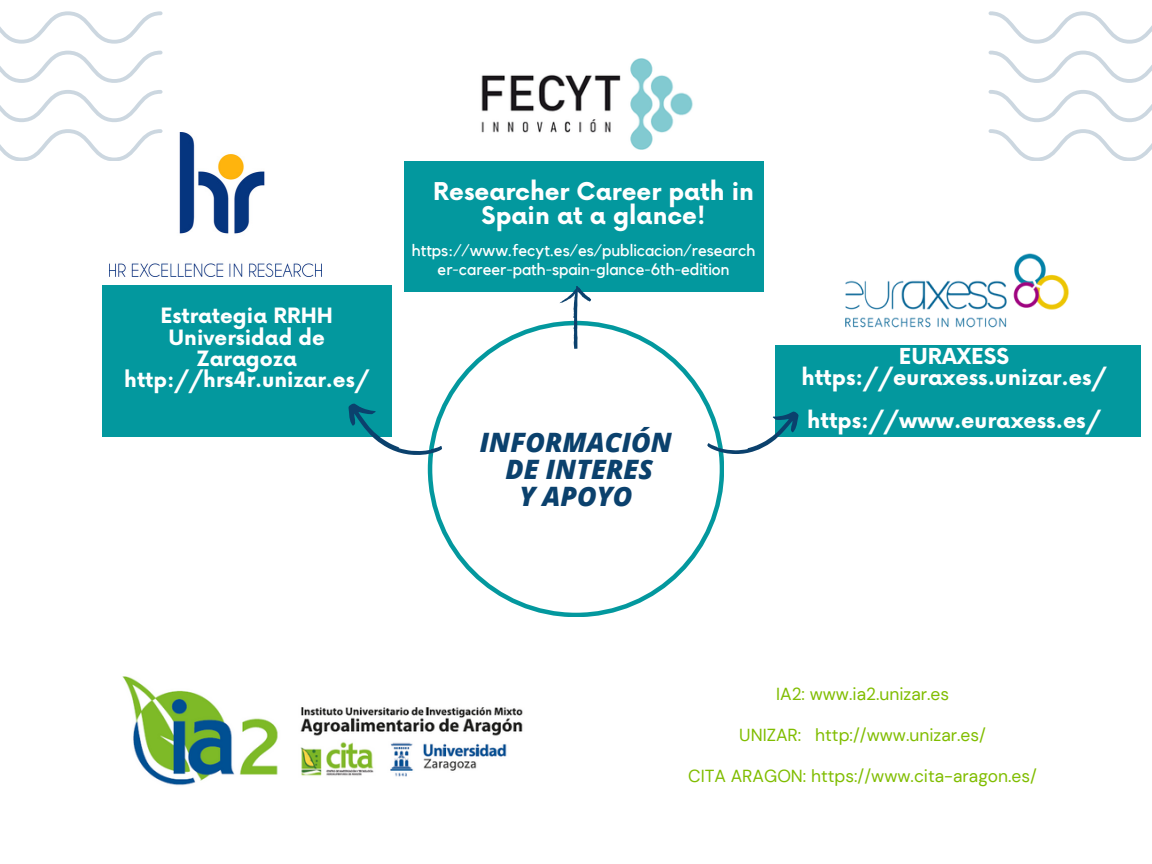
<style>
.page{position:relative;width:1152px;height:864px;background:#fff}
.page>*{position:absolute;margin:0;border:0;box-sizing:border-box;transform-origin:0 0}
.t1{font:italic 800 26.7px/27px "Open Sans";color:#0b416d;text-align:center}
.t2{font:700 23.85px/24px "Now";color:#fff;text-align:center}
.t3{font:700 21.45px/21.5px "Now";color:#fff;text-align:center}
.t4{font:700 20.55px/21.3px "Now";color:#fff;text-align:center}
.t5{font:17.4px "DM Sans";color:#80bd00}
.t6{font:16.5px/19.2px "Kollektif";color:#fff;text-align:center}
</style>
<div class="page">
<svg style="left:428px;top:321px;width:296px;height:296px"></svg>
<div style="left:102px;top:285px;width:289px;height:152px;background:#03989e"></div>
<div style="left:404px;top:161px;width:359px;height:130px;background:#03989e"></div>
<div style="left:775px;top:346px;width:366px;height:91px;background:#03989e"></div>
<svg style="left:348px;top:397px;width:95px;height:75px"></svg>
<svg style="left:707px;top:405px;width:92px;height:64px"></svg>
<svg style="left:558px;top:286px;width:33px;height:63px"></svg>
<img style="left:109px;top:133px;width:213px;height:144px">
<svg style="left:0;top:11px;width:163px;height:150px"></svg>
<img style="left:845px;top:253px;width:224px;height:75px">
<img style="left:481px;top:59px;width:212px;height:91px">
<img style="left:122px;top:676px;width:401px;height:110px">
<svg style="left:989px;top:11px;width:163px;height:150px"></svg>
<p class="t4" style="left:124px;top:306px;width:246px">Estrategia RRHH<br>Universidad de<br>Zaragoza http://hrs4r.unizar.es/</p>
<p class="t2" style="left:433px;top:181px;width:322px">Researcher Career path in<br>Spain at a glance!</p>
<p class="t6" style="left:412px;top:241px;width:345px">https://www.fecyt.es/es/publicacion/research er-career-path-spain-glance-6th-edition</p>
<p class="t1" style="left:480px;top:428px;width:194px">INFORMACIÓN<br>DE INTERES<br>Y APOYO</p>
<h3 class="t3" style="left:801px;top:346px;width:307px">EURAXESS https://euraxess.unizar.es/</h3>
<h1 class="t3" style="left:807px;top:411px;width:295px">https://www.euraxess.es/</h1>
<h3 class="t5" style="left:776px;top:683px;width:175px">IA2: www.ia2.unizar.es</h3>
<h3 class="t5" style="left:739px;top:724px;width:248px">UNIZAR: http://www.unizar.es/</h3>
<p class="t5" style="left:688px;top:764px;width:350px">CITA ARAGON: https://www.cita-aragon.es/</p>
</div>
